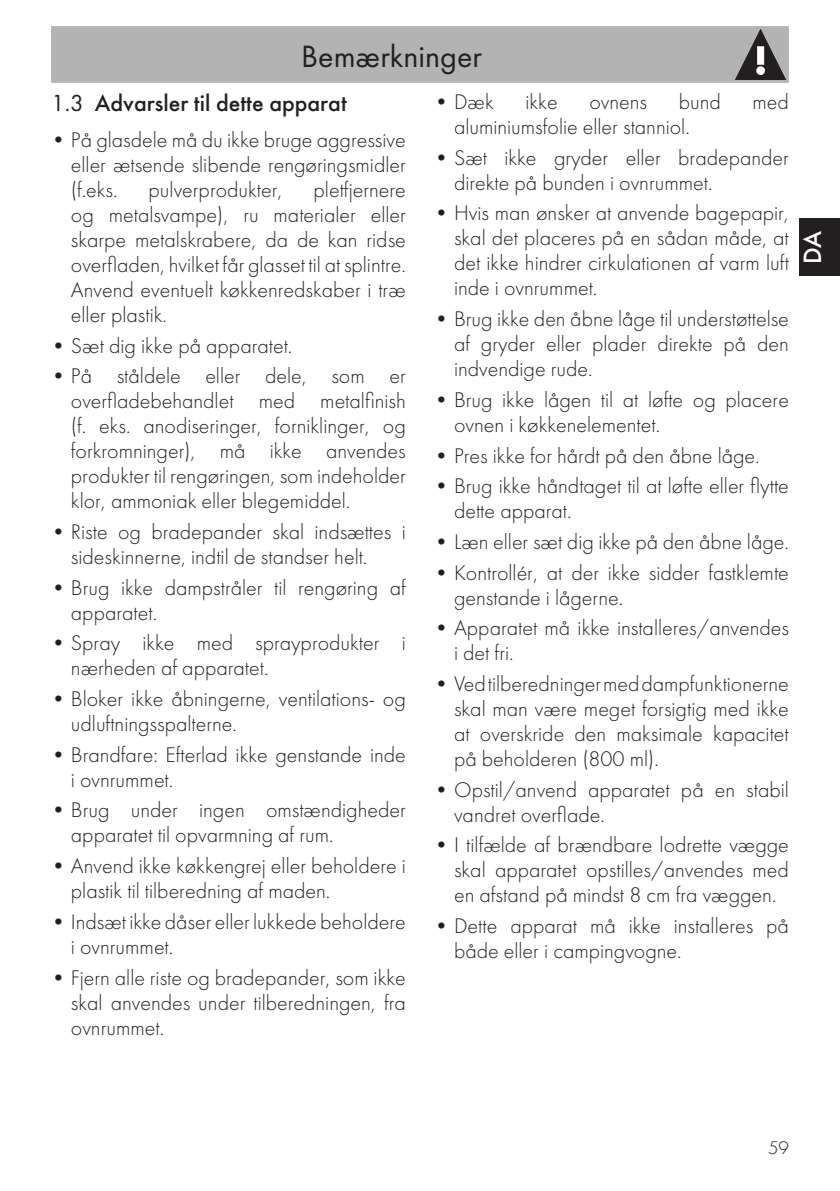
<style>
.page{position:relative;width:840px;height:1191px;background:#fff}
.page>*{position:absolute;margin:0;border:0;box-sizing:border-box;transform-origin:0 0}
.t1{font:32px "Futura PT";color:#231f20}
.t2{font:500 26px "Futura";color:#fff}
.t3{font:500 24px "Futura";color:#231f20}
.t4{font:300 22px/25px "Futura";color:#231f20}
.t5{font:300 19px "Futura";color:#231f20}
.s1{font-weight:400}
</style>
<div class="page">
<div style="left:799px;top:218px;width:40px;height:58px;background:#231f20"></div>
<div style="left:51px;top:26px;width:737px;height:57px;background:#b3b3b3"></div>
<svg style="left:734px;top:29px;width:51px;height:51px;background:#797778"></svg>
<h1 class="t1" style="left:301px;top:37px;width:182px">Bemærkninger</h1>
<p class="t3" style="left:51px;top:88px;width:297px"><span class="s1">1.3</span> Advarsler til dette apparat</p>
<p class="t4" style="left:71px;top:127px;width:336px;text-align:justify;text-indent:-20px">• På glasdele må du ikke bruge aggressive eller ætsende slibende rengøringsmidler (f.eks.</p>
<p class="t4" style="left:434px;top:89px;width:61px">• Dæk</p>
<p class="t4" style="left:525px;top:89px;width:34px">ikke</p>
<p class="t4" style="left:589px;top:89px;width:59px">ovnens</p>
<p class="t4" style="left:678px;top:89px;width:44px">bund</p>
<p class="t4" style="left:752px;top:89px;width:38px">med</p>
<p class="t4" style="left:454px;top:114px;width:237px">aluminiumsfolie eller stanniol.</p>
<p class="t4" style="left:454px;top:145px;width:336px;text-indent:-20px">• Sæt ikke gryder eller bradepander direkte på bunden i ovnrummet.</p>
<p class="t4" style="left:454px;top:201px;width:336px;text-align:justify;text-indent:-20px">• Hvis man ønsker at anvende bagepapir, skal det placeres på en sådan måde, at det ikke hindrer cirkulationen af varm luft inde i ovnrummet.</p>
<p class="t4" style="left:454px;top:306px;width:336px;text-align:justify;text-indent:-20px">• Brug ikke den åbne låge til understøttelse af gryder eller plader direkte på den indvendige rude.</p>
<p class="t4" style="left:454px;top:387px;width:336px;text-indent:-20px">• Brug ikke lågen til at løfte og placere ovnen i køkkenelementet.</p>
<p class="t4" style="left:434px;top:443px;width:327px">• Pres ikke for hårdt på den åbne låge.</p>
<p class="t4" style="left:454px;top:473px;width:336px;text-indent:-20px">• Brug ikke håndtaget til at løfte eller flytte dette apparat.</p>
<p class="t4" style="left:434px;top:529px;width:356px">• Læn eller sæt dig ikke på den åbne låge.</p>
<p class="t4" style="left:454px;top:560px;width:336px;text-indent:-20px">• Kontrollér, at der ikke sidder fastklemte genstande i lågerne.</p>
<p class="t4" style="left:454px;top:615px;width:336px;text-indent:-20px">• Apparatet må ikke installeres/anvendes i det fri.</p>
<p class="t4" style="left:454px;top:671px;width:336px;text-align:justify;text-indent:-20px">• Ved tilberedninger med dampfunktionerne skal man være meget forsigtig med ikke at overskride den maksimale kapacitet på beholderen (800 ml).</p>
<p class="t4" style="left:454px;top:777px;width:336px;text-indent:-20px">• Opstil/anvend apparatet på en stabil vandret overflade.</p>
<p class="t4" style="left:454px;top:832px;width:336px;text-align:justify;text-indent:-20px">• I tilfælde af brændbare lodrette vægge skal apparatet opstilles/anvendes med en afstand på mindst 8 cm fra væggen.</p>
<p class="t4" style="left:454px;top:913px;width:336px;text-indent:-20px">• Dette apparat må ikke installeres på både eller i campingvogne.</p>
<p class="t4" style="left:71px;top:177px;width:336px;text-align:justify;text-indent:242px">pletfjernere og metalsvampe), ru materialer eller skarpe metalskrabere, da de kan ridse overfladen, hvilket får glasset til at splintre.<br>Anvend eventuelt køkkenredskaber i træ eller plastik.</p>
<p class="t4" style="left:51px;top:333px;width:243px">• Sæt dig ikke på apparatet.</p>
<p class="t4" style="left:71px;top:364px;width:336px;text-align:justify;text-indent:-20px">• På ståldele eller dele, som er overfladebehandlet med metalfinish (f. eks. anodiseringer, forniklinger, og forkromninger), må ikke anvendes produkter til rengøringen, som indeholder klor, ammoniak eller blegemiddel.</p>
<p class="t4" style="left:71px;top:519px;width:336px;text-indent:-20px">• Riste og bradepander skal indsættes i sideskinnerne, indtil de standser helt.</p>
<p class="t4" style="left:71px;top:575px;width:336px;text-indent:-20px">• Brug ikke dampstråler til rengøring af apparatet.</p>
<p class="t4" style="left:71px;top:631px;width:336px;text-indent:-20px">• Spray ikke med sprayprodukter i nærheden af apparatet.</p>
<p class="t4" style="left:71px;top:686px;width:336px;text-indent:-20px">• Bloker ikke åbningerne, ventilations- og udluftningsspalterne.</p>
<p class="t4" style="left:71px;top:742px;width:336px;text-indent:-20px">• Brandfare: Efterlad ikke genstande inde i ovnrummet.</p>
<p class="t4" style="left:71px;top:798px;width:336px;text-indent:-20px">• Brug under ingen omstændigheder apparatet til opvarmning af rum.</p>
<p class="t4" style="left:71px;top:853px;width:336px;text-indent:-20px">• Anvend ikke køkkengrej eller beholdere i plastik til tilberedning af maden.</p>
<p class="t4" style="left:71px;top:909px;width:336px;text-indent:-20px">• Indsæt ikke dåser eller lukkede beholdere i ovnrummet.</p>
<p class="t4" style="left:71px;top:965px;width:336px;text-align:justify;text-indent:-20px">• Fjern alle riste og bradepander, som ikke skal anvendes under tilberedningen, fra ovnrummet.</p>
<p class="t4" style="left:148px;top:177px;width:135px">pulverprodukter,</p>
<p class="t2" style="left:796px;top:264px;width:35px;rotate:-90deg">DA</p>
<p class="t5" style="left:767px;top:1136px;width:22px">59</p>
</div>
